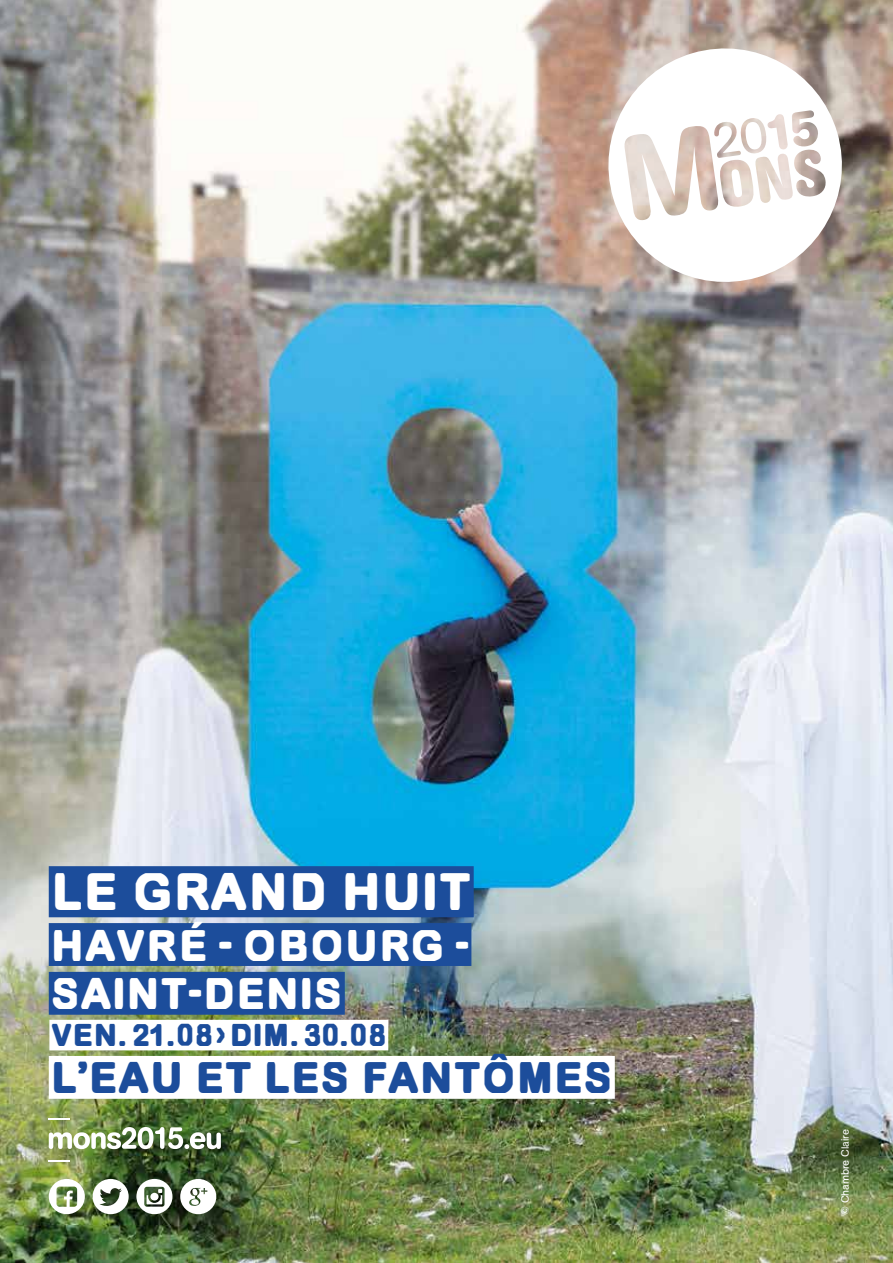
<style>
.page{position:relative;width:893px;height:1263px;background:#fff}
.page>*{position:absolute;margin:0;border:0;box-sizing:border-box;transform-origin:0 0}
.t1{font:25.95px "Mons 2015 Full";color:#fff}
.t2{font:21.75px "Mons 2015 Full";color:#fff}
.t3{font:21.75px "Mons 2015 Full";color:#1c4d9b}
.t4{font:15.6px "Mons 2015 Full";color:#1c4d9b}
.t5{font:10.65px "AG Book Rounded Pro";color:#fff}
</style>
<div class="page">
<img style="left:0;top:0;width:893px;height:1263px">
<div style="left:49px;top:1020px;width:339px;height:30px;background:#fff"></div>
<div style="left:49px;top:1056px;width:566px;height:43px;background:#fff"></div>
<div style="left:49px;top:866px;width:425px;height:51px;background:#1c4d9b"></div>
<img style="left:49px;top:1127px;width:172px;height:22px">
<svg style="left:49px;top:1118px;width:21px;height:1px"></svg>
<hr style="left:49px;top:1160px;width:21px;height:2px;background:#fff">
<svg style="left:49px;top:1179px;width:36px;height:35px"></svg>
<svg style="left:93px;top:1179px;width:36px;height:35px"></svg>
<svg style="left:180px;top:1179px;width:36px;height:35px"></svg>
<svg style="left:136px;top:1179px;width:36px;height:35px"></svg>
<svg style="left:595px;top:35px;width:260px;height:260px"></svg>
<div style="left:49px;top:923px;width:422px;height:43px;background:#1c4d9b"></div>
<div style="left:49px;top:972px;width:296px;height:43px;background:#1c4d9b"></div>
<p class="t1" style="left:51px;top:886px;width:422px">LE GRAND HUIT</p>
<p class="t2" style="left:51px;top:940px;width:421px">HAVRÉ - OBOURG -</p>
<p class="t2" style="left:51px;top:989px;width:294px">SAINT-DENIS</p>
<p class="t4" style="left:51px;top:1031px;width:338px">VEN. 21.08&gt; DIM. 30.08</p>
<p class="t3" style="left:51px;top:1073px;width:564px">L'EAU ET LES FANTÔMES</p>
<p class="t5" style="left:838px;top:1215px;width:88px;rotate:-90deg">© Chambre Claire</p>
</div>
